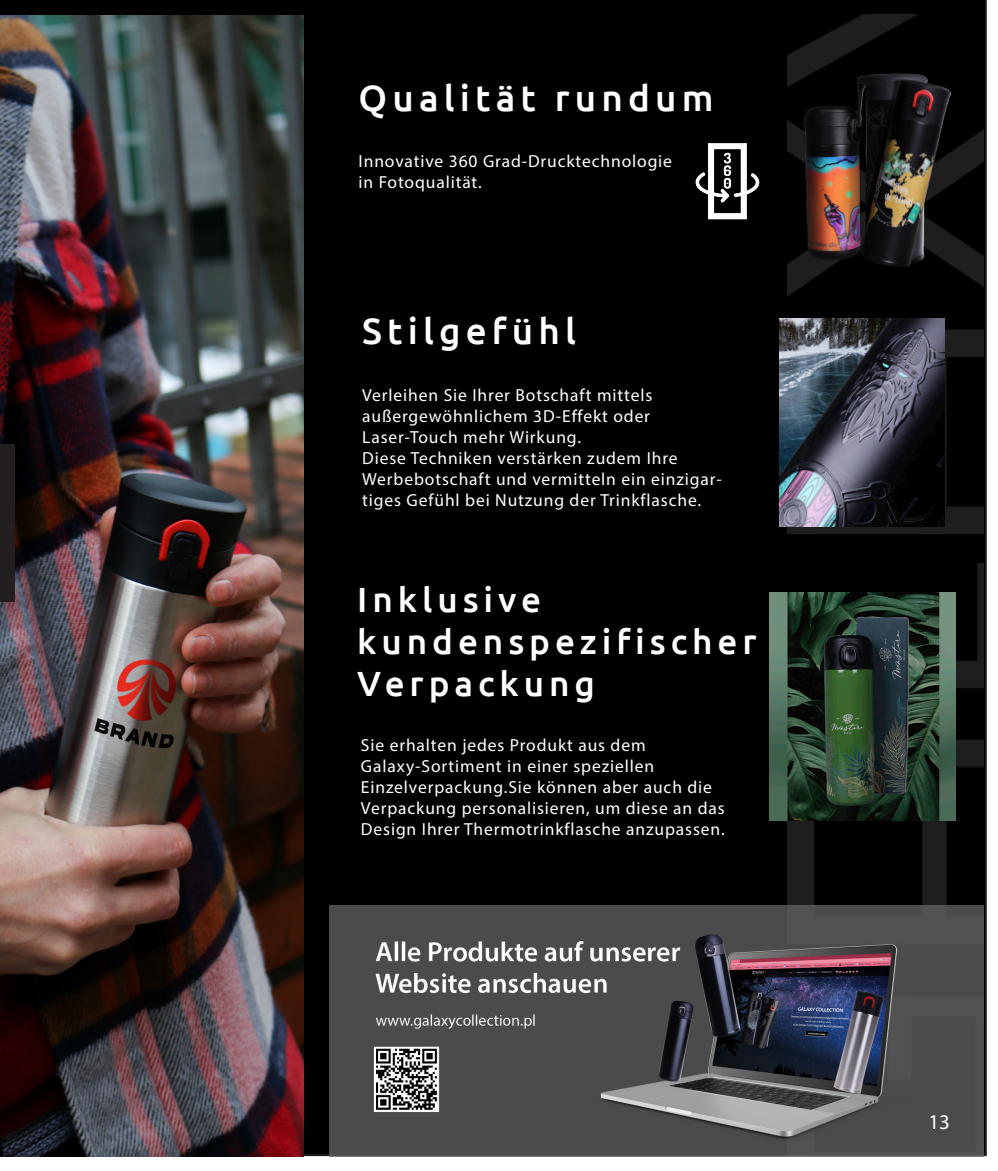
<style>
.page{position:relative;width:998px;height:1171px;background:#fff}
.page>*{position:absolute;margin:0;border:0;box-sizing:border-box;transform-origin:0 0}
.t1{font:500 36.75px "Ubuntu";letter-spacing:.14em;color:#fff}
.t2{font:500 35px/42px "Ubuntu";letter-spacing:.14em;color:#fff}
.t3{font:21px "Myriad Pro";color:#fff}
.t4{font:17.5px/21px "Myriad Pro";letter-spacing:.05em;color:#fff}
</style>
<div class="page">
<div style="left:0;top:0;width:986px;height:1156px;background:#000001"></div>
<img style="left:787px;top:15px;width:195px;height:890px">
<img style="left:0;top:16px;width:303px;height:1141px">
<div style="left:0;top:444px;width:15px;height:157px;background:#231f20"></div>
<img style="left:682px;top:128px;width:96px;height:100px">
<img style="left:778px;top:319px;width:165px;height:207px">
<img style="left:795px;top:51px;width:155px;height:216px">
<img style="left:769px;top:592px;width:185px;height:228px">
<img style="left:329px;top:905px;width:653px;height:251px">
<p class="t1" style="left:358px;top:75px;width:356px">Qualität rundum</p>
<p class="t4" style="left:358px;top:150px;width:315px">Innovative 360 Grad-Drucktechnologie</p>
<p class="t4" style="left:358px;top:171px;width:125px">in Fotoqualität.</p>
<p class="t1" style="left:362px;top:307px;width:215px">Stilgefühl</p>
<p class="t4" style="left:362px;top:384px;width:291px">Verleihen Sie Ihrer Botschaft mittels</p>
<p class="t4" style="left:362px;top:405px;width:289px">außergewöhnlichem 3D-Effekt oder</p>
<p class="t4" style="left:362px;top:426px;width:220px">Laser-Touch mehr Wirkung.</p>
<p class="t4" style="left:362px;top:447px;width:361px">Diese Techniken verstärken zudem Ihre<br>Werbebotschaft und vermitteln ein einzigar&shy;tiges Gefühl bei Nutzung der Trinkflasche.</p>
<p class="t2" style="left:357px;top:577px;width:185px">Inklusive</p>
<p class="t2" style="left:357px;top:619px;width:400px">kundenspezifischer<br>Verpackung</p>
<p class="t4" style="left:361px;top:734px;width:286px">Sie erhalten jedes Produkt aus dem</p>
<p class="t4" style="left:361px;top:755px;width:294px">Galaxy-Sortiment in einer speziellen</p>
<p class="t4" style="left:361px;top:776px;width:352px">Einzelverpackung.Sie können aber auch die</p>
<p class="t4" style="left:361px;top:797px;width:365px">Verpackung personalisieren, um diese an das</p>
<p class="t4" style="left:361px;top:818px;width:365px">Design Ihrer Thermotrinkflasche anzupassen.</p>
<p class="t3" style="left:928px;top:1108px;width:23px">13</p>
</div>
